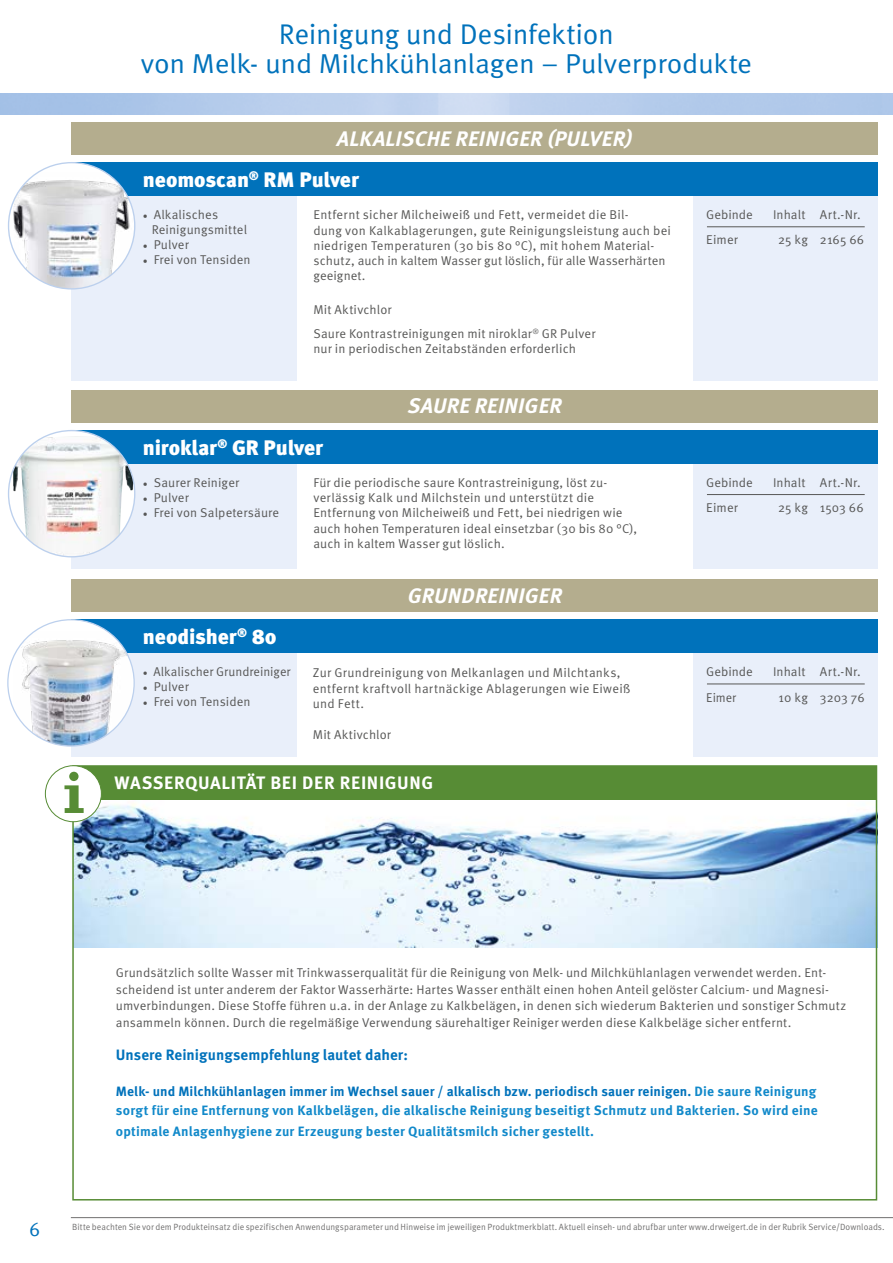
<style>
.page{position:relative;width:893px;height:1263px;background:#fff}
.page>*{position:absolute;margin:0;border:0;box-sizing:border-box;transform-origin:0 0}
.t1{font:28.5px "Meta Pro";letter-spacing:-.015em;color:#0072bb}
.t2{font:27.3px "Meta Pro";letter-spacing:-.01em;color:#0072bb;scale:1.04 1}
.t3{font:italic 700 21px "Meta Pro";letter-spacing:.015em;color:#fff}
.t4{font:900 21px "Meta Pro";letter-spacing:-.005em;color:#fff}
.t5{font:19.5px "Meta Pro";color:#0072bb}
.t6{font:700 18px "Meta Pro";letter-spacing:.035em;color:#fff}
.t7{font:700 15px "Meta Pro";letter-spacing:.005em;color:#0072bb}
.t8{font:700 13.5px/19.5px "Meta Pro";letter-spacing:.015em;color:#1189ca}
.t9{font:12.75px/15.3px "Meta Pro";letter-spacing:.01em;color:#575756}
.t10{font:12.75px "Meta Pro";letter-spacing:.01em;color:#575756;scale:.96 1}
.t11{font:9px "Meta Pro";letter-spacing:.005em;color:#706f6f;scale:.96 1}
.s1{font-size:25.65px}
.s2{font-family:"Minion Pro"}
.s3{color:#0072bb}
</style>
<div class="page">
<hr style="left:71px;top:1217px;width:822px;height:1px;background:#706f6f">
<img style="left:75px;top:799px;width:799px;height:149px">
<div style="left:71px;top:579px;width:806px;height:33px;background:#b4ad8e"></div>
<div style="left:71px;top:123px;width:806px;height:32px;background:#b4ad8e"></div>
<div style="left:71px;top:174px;width:806px;height:206px;background:#e9effa"></div>
<div style="left:297px;top:195px;width:395px;height:185px;background:#fff"></div>
<div style="left:71px;top:162px;width:806px;height:34px;background:#0072bb"></div>
<div style="left:9px;top:163px;width:126px;height:126px;background:#fff;border-radius:50%"></div>
<img style="left:13px;top:171px;width:121px;height:117px">
<div style="left:71px;top:391px;width:806px;height:32px;background:#b4ad8e"></div>
<div style="left:71px;top:442px;width:806px;height:127px;background:#e9effa"></div>
<div style="left:297px;top:463px;width:395px;height:106px;background:#fff"></div>
<div style="left:71px;top:430px;width:806px;height:34px;background:#0072bb"></div>
<img style="left:13px;top:436px;width:121px;height:121px">
<div style="left:73px;top:766px;width:803px;height:33px;background:#578c35"></div>
<div style="left:72px;top:765px;width:805px;height:435px;border:2px solid #578c35"></div>
<div style="left:45px;top:766px;width:56px;height:56px;background:#fff;border-radius:50%"></div>
<div style="left:45px;top:765px;width:57px;height:57px;border:1px solid #578c35;border-radius:50%"></div>
<div style="left:69px;top:772px;width:10px;height:9px;background:#578c35;border-radius:50%"></div>
<svg style="left:64px;top:785px;width:20px;height:28px"></svg>
<div style="left:71px;top:632px;width:806px;height:125px;background:#e9effa"></div>
<div style="left:297px;top:653px;width:395px;height:104px;background:#fff"></div>
<div style="left:71px;top:619px;width:806px;height:34px;background:#0072bb"></div>
<div style="left:8px;top:620px;width:126px;height:126px;background:#fff;border-radius:50%"></div>
<img style="left:12px;top:630px;width:120px;height:115px">
<hr style="left:707px;top:226px;width:158px;height:1px;background:#575756">
<hr style="left:707px;top:494px;width:158px;height:1px;background:#575756">
<hr style="left:707px;top:683px;width:158px;height:1px;background:#575756">
<h1 class="t1" style="left:279px;top:13px;width:337px">Reinigung und Desinfektion</h1>
<h2 class="t2" style="left:141px;top:43px;width:589px">von Melk- und M<span class="s1">il</span>chkühlanlagen – Pulverprodukte</h2>
<h3 class="t3" style="left:337px;top:122px;width:297px">ALKALISCHE REINIGER (PULVER)</h3>
<h3 class="t4" style="left:143px;top:163px;width:218px">neomoscan<sup>®</sup> RM Pulver</h3>
<p class="t9" style="left:313px;top:206px;width:359px">Entfernt sicher Milcheiweiß und Fett, vermeidet die Bil-<br>dung von Kalkablagerungen, gute Reinigungsleistung auch bei niedrigen Temperaturen (30 bis 80 °C), mit hohem Material&shy;schutz, auch in kaltem Wasser gut löslich, für alle Wasserhärten geeignet.</p>
<p class="t9" style="left:313px;top:296px;width:284px;line-height:24.3px">Mit Aktivchlor<br>Saure Kontrastreinigungen mit niroklar<sup>®</sup> GR Pulver</p>
<p class="t9" style="left:313px;top:340px;width:264px">nur in periodischen Zeitabständen erforderlich</p>
<p class="t9" style="left:152px;top:206px;width:97px;text-indent:-9px"><span class="s2">•</span> Alkalisches<br>Reinigungsmittel</p>
<p class="t9" style="left:143px;top:236px;width:48px"><span class="s2">•</span> Pulver</p>
<p class="t9" style="left:143px;top:252px;width:109px"><span class="s2">•</span> Frei von Tensiden</p>
<h3 class="t4" style="left:143px;top:431px;width:182px">niroklar<sup>®</sup> GR Pulver</h3>
<h3 class="t3" style="left:408px;top:390px;width:155px">SAURE REINIGER</h3>
<p class="t9" style="left:143px;top:474px;width:98px"><span class="s2">•</span> Saurer Reiniger</p>
<p class="t9" style="left:143px;top:489px;width:48px"><span class="s2">•</span> Pulver</p>
<p class="t9" style="left:143px;top:504px;width:138px"><span class="s2">•</span> Frei von Salpetersäure</p>
<h3 class="t4" style="left:143px;top:620px;width:135px">neodisher<sup>®</sup> 80</h3>
<p class="t9" style="left:143px;top:663px;width:149px"><span class="s2">•</span> Alkalischer Grundreiniger</p>
<p class="t9" style="left:143px;top:678px;width:48px"><span class="s2">•</span> Pulver</p>
<p class="t9" style="left:143px;top:693px;width:109px"><span class="s2">•</span> Frei von Tensiden</p>
<p class="t9" style="left:313px;top:474px;width:325px">Für die periodische saure Kontrastreinigung, löst zu&shy;verlässig Kalk und Milchstein und unterstützt die Entfernung von Milcheiweiß und Fett, bei niedrigen wie auch hohen Temperaturen ideal einsetzbar (30 bis 80 °C), auch in kaltem Wasser gut löslich.</p>
<h3 class="t3" style="left:408px;top:579px;width:156px">GRUNDREINIGER</h3>
<p class="t9" style="left:313px;top:664px;width:319px">Zur Grundreinigung von Melkanlagen und Milchtanks, entfernt kraftvoll hartnäckige Ablagerungen wie Eiweiß und Fett.</p>
<p class="t9" style="left:313px;top:726px;width:80px">Mit Aktivchlor</p>
<h3 class="t6" style="left:115px;top:769px;width:320px">WASSERQUALITÄT BEI DER REINIGUNG</h3>
<p class="t9" style="left:706px;top:206px;width:48px">Gebinde</p>
<p class="t9" style="left:773px;top:206px;width:89px">Inhalt Art.-Nr.</p>
<p class="t9" style="left:706px;top:231px;width:33px">Eimer</p>
<p class="t9" style="left:778px;top:231px;width:88px">25 kg 2165 66</p>
<p class="t9" style="left:706px;top:474px;width:48px">Gebinde</p>
<p class="t9" style="left:773px;top:474px;width:89px">Inhalt Art.-Nr.</p>
<p class="t9" style="left:706px;top:499px;width:33px">Eimer</p>
<p class="t9" style="left:778px;top:499px;width:87px">25 kg 1503 66</p>
<p class="t9" style="left:706px;top:663px;width:48px">Gebinde</p>
<p class="t9" style="left:773px;top:663px;width:89px">Inhalt Art.-Nr.</p>
<p class="t10" style="left:706px;top:687px;width:33px">Eimer</p>
<p class="t9" style="left:779px;top:689px;width:88px">10 kg 3203 76</p>
<h3 class="t5" style="left:29px;top:1215px;width:13px">6</h3>
<p class="t9" style="left:116px;top:964px;width:732px;line-height:16.5px">Grundsätzlich sollte Wasser mit Trinkwasserqualität für die Reinigung von Melk- und Milchkühlanlagen verwendet werden. Ent&shy;scheidend ist unter anderem der Faktor Wasserhärte: Hartes Wasser enthält einen hohen Anteil gelöster Calcium- und Magnesi&shy;umverbindungen. Diese Stoffe führen u.a. in der Anlage zu Kalkbelägen, in denen sich wiederum Bakterien und sonstiger Schmutz ansammeln können. Durch die regelmäßige Verwendung säurehaltiger Reiniger werden diese Kalkbeläge sicher entfernt.</p>
<p class="t7" style="left:116px;top:1043px;width:294px">Unsere Reinigungsempfehlung lautet daher:</p>
<p class="t8" style="left:116px;top:1080px;width:703px"><span class="s3">Melk- und Milchkühlanlagen immer im Wechsel sauer / alkalisch bzw. periodisch sauer reinigen.</span> Die saure Reinigung sorgt für eine Entfernung von Kalkbelägen, die alkalische Reinigung beseitigt Schmutz und Bakterien. So wird eine</p>
<p class="t8" style="left:116px;top:1121px;width:480px">optimale Anlagenhygiene zur Erzeugung bester Qualitätsmilch sicher gestellt.</p>
<p class="t11" style="left:72px;top:1220px;width:848px">Bitte beachten Sie vor dem Produkteinsatz die spezifischen Anwendungsparameter und Hinweise im jeweiligen Produktmerkblatt. Aktuell einseh- und abrufbar unter www.drweigert.de in der Rubrik Service/Downloads.</p>
</div>
